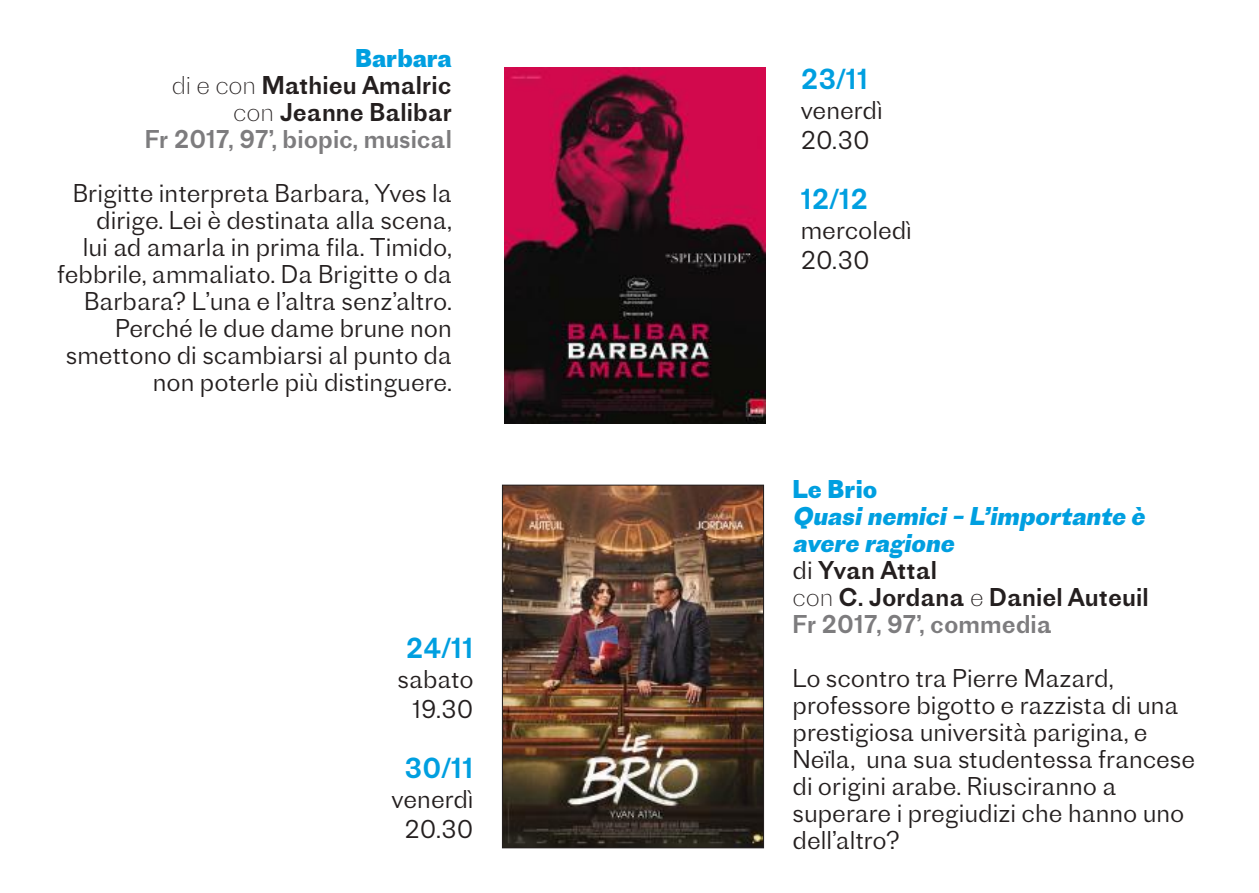
<style>
.page{position:relative;width:1259px;height:893px;background:#fff}
.page>*{position:absolute;margin:0;border:0;box-sizing:border-box;transform-origin:0 0}
.t1{font:27px "Proto Grotesk";color:#009fe0}
.t2{font:300 24px/27px "Proto Grotesk";color:#241f1f}
.t3{font:italic 700 24px/27px "Proto Grotesk";color:#009fe0}
.t4{font:24px/27px "Proto Grotesk";color:#241f1f;text-align:right}
.t5{font:700 24px "Proto Grotesk";color:#009fe0}
.s1{font-weight:700;color:#009fe0}
.s2{font-weight:200}
.s3{color:#7d7c7e}
.s4{font-weight:300;font-style:normal;color:#241f1f}
.s5{font-weight:400;font-style:normal;color:#241f1f}
.s6{font-weight:200;font-style:normal;color:#241f1f}
.s7{font-weight:400;font-style:normal;color:#7d7c7e}
</style>
<div class="page">
<img style="left:504px;top:487px;width:258px;height:359px">
<div style="left:502px;top:485px;width:262px;height:363px;border:1px solid #241f1f"></div>
<img style="left:504px;top:68px;width:261px;height:356px">
<p class="t4" style="left:145px;top:44px;width:309px"><span class="s1">Barbara<br></span><span class="s2">di e con</span> Mathieu Amalric <span class="s2">con</span> Jeanne Balibar<br><span class="s3">Fr 2017, 97’, biopic, musical</span></p>
<p class="t2" style="left:57px;top:178px;width:397px;text-align:right">Brigitte interpreta Barbara, Yves la dirige. Lei è destinata alla scena,<br>lui ad amarla in prima fila. Timido, febbrile, ammaliato. Da Brigitte o da Barbara? L’una e l’altra senz’altro.<br>Perché le due dame brune non smettono di scambiarsi al punto da non poterle più distinguere.</p>
<p class="t1" style="left:406px;top:629px;width:69px">24/11</p>
<p class="t2" style="left:397px;top:663px;width:78px;line-height:30px;text-align:right">sabato<br>19.30</p>
<p class="t1" style="left:404px;top:749px;width:70px">30/11</p>
<p class="t2" style="left:392px;top:783px;width:83px;line-height:30px;text-align:center">venerdì<br>20.30</p>
<p class="t1" style="left:800px;top:60px;width:69px">23/11</p>
<p class="t2" style="left:800px;top:94px;width:83px;line-height:30px">venerdì<br>20.30</p>
<p class="t1" style="left:800px;top:180px;width:69px">12/12</p>
<p class="t2" style="left:800px;top:214px;width:113px;line-height:30px">mercoledì<br>20.30</p>
<p class="t5" style="left:792px;top:471px;width:86px">Le Brio</p>
<p class="t3" style="left:792px;top:502px;width:359px">Quasinemici– L’importante è avere ragione<br><span class="s4">di</span> <span class="s5">Yvan Attal<br></span><span class="s6">con</span> <span class="s5">C. Jordana</span> <span class="s6">e</span> <span class="s5">Daniel Auteuil<br></span><span class="s7">Fr 2017, 97’, commedia</span></p>
<p class="t2" style="left:792px;top:663px;width:404px">Lo scontro tra Pierre Mazard, professore bigotto e razzista di una prestigiosa università parigina, e<br>Neïla, una sua studentessa francese di origini arabe. Riusciranno a superare i pregiudizi che hanno uno dell’altro?</p>
</div>
